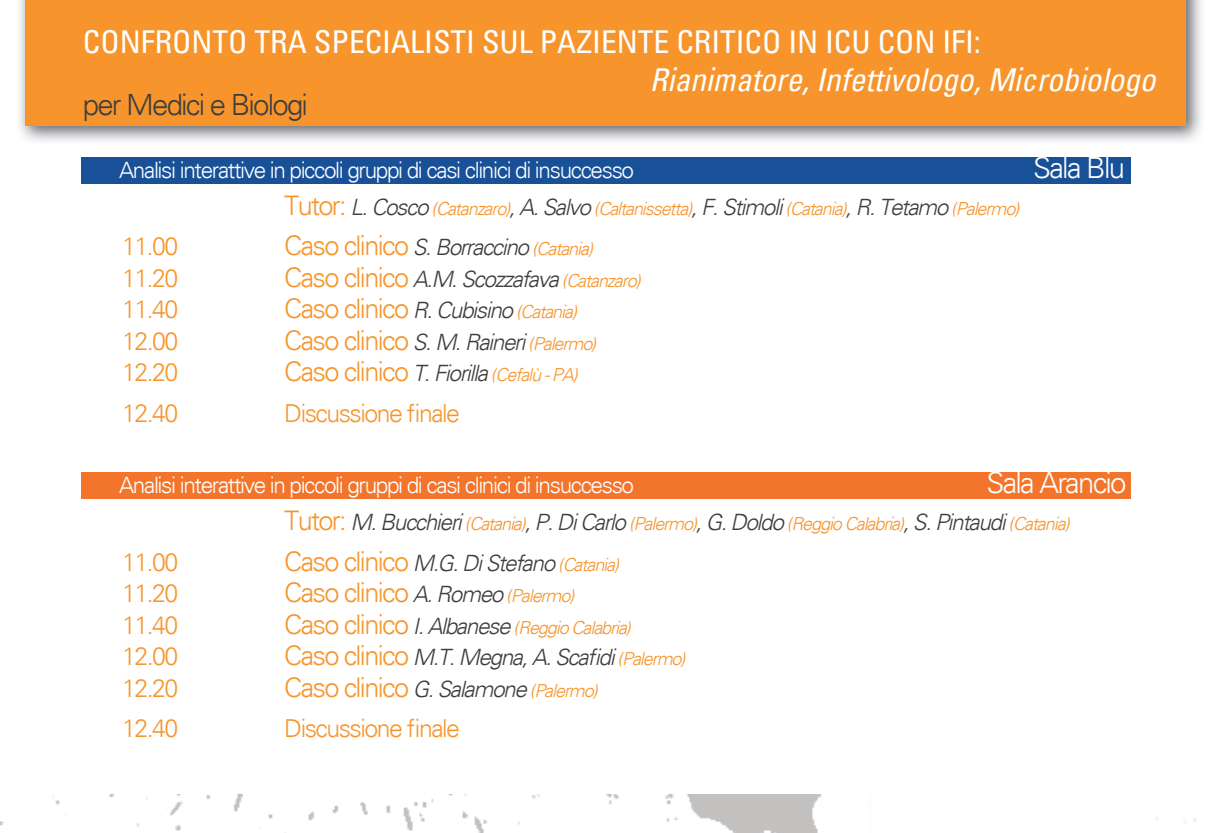
<style>
.page{position:relative;width:1212px;height:833px;background:#fff}
.page>*{position:absolute;margin:0;border:0;box-sizing:border-box;transform-origin:0 0}
.t1{font:condensed 31.5px "Univers";color:#fff}
.t2{font:italic condensed 31.5px "Univers";color:#fff}
.t3{font:300 29.25px "Univers";letter-spacing:-.06em;color:#fff}
.t4{font:300 29.25px "Univers";letter-spacing:-.06em;color:#3e3e3f}
.t5{font:300 27px "Univers";letter-spacing:-.06em;color:#f7952c}
.t6{font:300 24.75px "Univers";letter-spacing:-.06em;color:#f7952c}
.t7{font:italic 300 22.5px "Univers";letter-spacing:-.06em;color:#3e3e3f}
.t8{font:300 22.5px "Univers";letter-spacing:-.06em;color:#fff}
.t9{font:italic 300 18px "Univers";letter-spacing:-.06em;color:#f7952c}
.s1{font-style:normal;font-size:27px}
.s2{font-size:22.5px;color:#3e3e3f}
.s3{font-style:normal;font-size:27px;color:#f7952c}
.s4{font-size:18px;color:#f7952c}
.s5{font-style:italic;font-size:22.5px;color:#3e3e3f}
.s6{font-style:italic;font-size:18px}
</style>
<div class="page">
<img style="left:0;top:794px;width:1197px;height:38px">
<div style="left:81px;top:157px;width:1049px;height:26px;background:#195198"></div>
<div style="left:81px;top:472px;width:1050px;height:26px;background:#f3752c"></div>
<img style="left:19px;top:0;width:1182px;height:142px">
<div style="left:26px;top:0;width:1160px;height:126px;background:#f7952c"></div>
<h1 class="t1" style="left:83px;top:21px;width:899px">CONFRONTO TRA SPECIALISTI SUL PAZIENTE CRITICO IN ICU CON IFI:</h1>
<h1 class="t2" style="left:650px;top:59px;width:507px">Rianimatore, Infettivologo, Microbiologo</h1>
<h2 class="t4" style="left:83px;top:87px;width:227px">per Medici e Biologi</h2>
<p class="t8" style="left:119px;top:156px;width:516px">Analisi interattive in piccoli gruppi di casi clinici di insuccesso</p>
<h2 class="t3" style="left:1033px;top:150px;width:93px">Sala Blu</h2>
<p class="t9" style="left:284px;top:197px;width:736px"><span class="s1">Tutor:</span> <span class="s2">L. Cosco</span> (Catanzaro)<span class="s2">, A. Salvo</span> (Caltanissetta)<span class="s2">, F. Stimoli</span> (Catania)<span class="s2">, R. Tetamo</span> (Palermo)</p>
<h3 class="t6" style="left:122px;top:231px;width:57px">11.00</h3>
<p class="t7" style="left:284px;top:234px;width:310px"><span class="s3">Caso clinico</span> S. Borraccino <span class="s4">(Catania)</span></p>
<h3 class="t6" style="left:122px;top:263px;width:57px">11.20</h3>
<p class="t7" style="left:284px;top:265px;width:358px"><span class="s3">Caso clinico</span> A.M. Scozzafava <span class="s4">(Catanzaro)</span></p>
<h3 class="t6" style="left:122px;top:294px;width:57px">11.40</h3>
<h3 class="t5" style="left:284px;top:292px;width:294px">Caso clinico <span class="s5">R. Cubisino</span> <span class="s6">(Catania)</span></h3>
<h3 class="t6" style="left:122px;top:326px;width:57px">12.00</h3>
<h3 class="t5" style="left:284px;top:324px;width:313px">Caso clinico <span class="s5">S. M. Raineri</span> <span class="s6">(Palermo)</span></h3>
<h3 class="t6" style="left:122px;top:357px;width:57px">12.20</h3>
<h3 class="t5" style="left:284px;top:355px;width:295px">Caso clinico <span class="s5">T. Fiorilla</span> <span class="s6">(Cefalù - PA)</span></h3>
<h3 class="t6" style="left:122px;top:398px;width:57px">12.40</h3>
<h3 class="t6" style="left:284px;top:398px;width:177px">Discussione finale</h3>
<p class="t8" style="left:119px;top:472px;width:516px">Analisi interattive in piccoli gruppi di casi clinici di insuccesso</p>
<h2 class="t3" style="left:986px;top:465px;width:141px">Sala Arancio</h2>
<p class="t9" style="left:284px;top:513px;width:787px"><span class="s1">Tutor:</span> <span class="s2">M. Bucchieri</span> (Catania)<span class="s2">, P. Di Carlo</span> (Palermo)<span class="s2">, G. Doldo</span> (Reggio Calabria)<span class="s2">, S. Pintaudi</span> (Catania)</p>
<h3 class="t6" style="left:122px;top:547px;width:57px">11.00</h3>
<p class="t7" style="left:284px;top:549px;width:336px"><span class="s3">Caso clinico</span> M.G. Di Stefano <span class="s4">(Catania)</span></p>
<h3 class="t6" style="left:122px;top:578px;width:57px">11.20</h3>
<h3 class="t5" style="left:284px;top:576px;width:292px">Caso clinico <span class="s5">A. Romeo</span> <span class="s6">(Palermo)</span></h3>
<h3 class="t6" style="left:122px;top:610px;width:57px">11.40</h3>
<p class="t9" style="left:284px;top:616px;width:348px"><span class="s1">Caso clinico</span> <span class="s2">I. Albanese</span> (Reggio Calabria)</p>
<h3 class="t6" style="left:122px;top:641px;width:57px">12.00</h3>
<p class="t7" style="left:284px;top:643px;width:403px"><span class="s3">Caso clinico</span> M.T. Megna, A. Scafidi <span class="s4">(Palermo)</span></p>
<h3 class="t6" style="left:122px;top:673px;width:57px">12.20</h3>
<h3 class="t5" style="left:284px;top:671px;width:315px">Caso clinico <span class="s5">G. Salamone</span> <span class="s6">(Palermo)</span></h3>
<h3 class="t6" style="left:122px;top:713px;width:57px">12.40</h3>
<h3 class="t6" style="left:284px;top:713px;width:177px">Discussione finale</h3>
</div>
